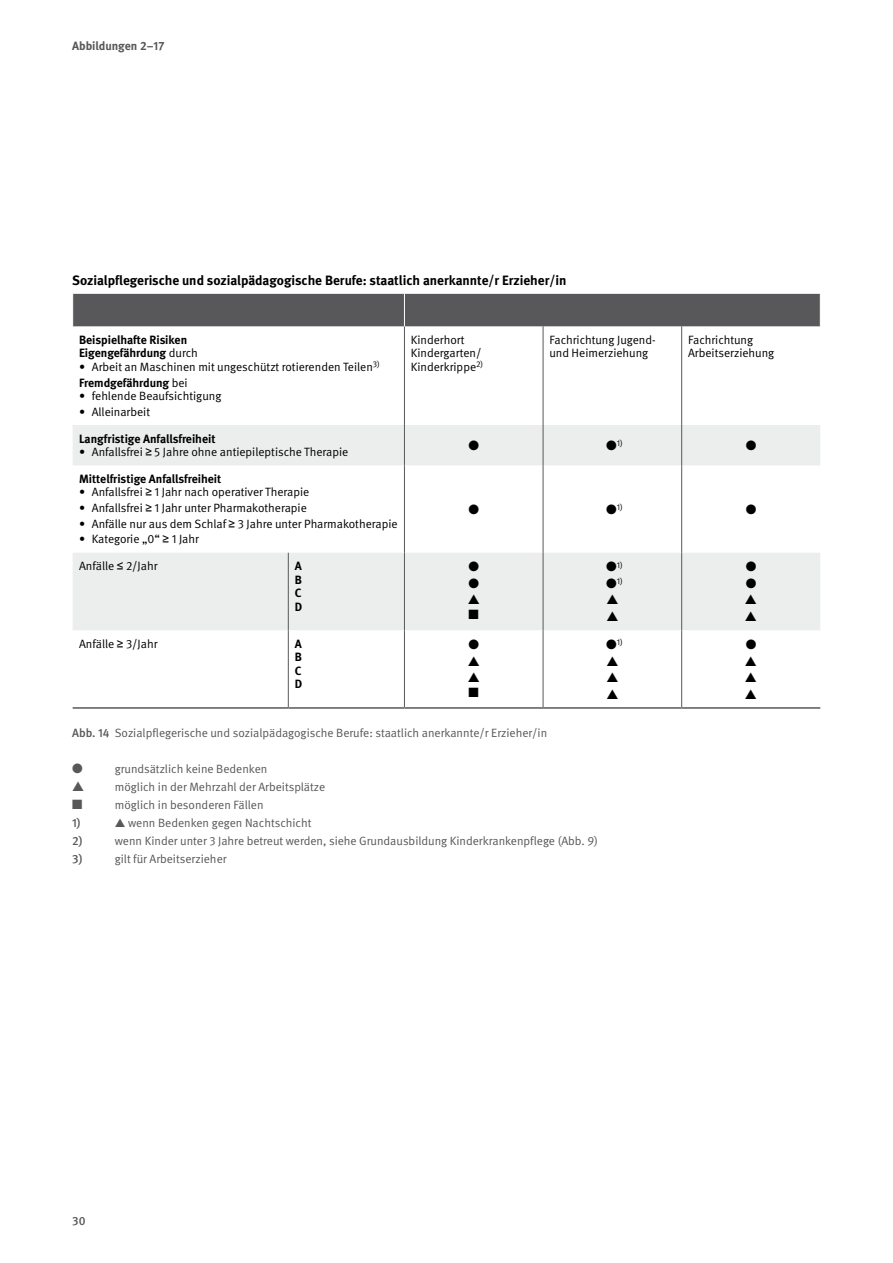
<style>
.page{position:relative;width:893px;height:1263px;background:#fff}
.page>*{position:absolute;margin:0;border:0;box-sizing:border-box;transform-origin:0 0}
.Fließtext_FT{font:700 13.5px "DGUV Meta";color:#000}
.Tabellen_und_Graphen_TI{font:13.5px "Zapf Dingbats ITC";color:#000}
.Tabellen_und_Graphen_TI-2{font:12px/13.5px "DGUV Meta";color:#000}
.Fließtext_BU{font:12px "DGUV Meta";color:#58585a}
.Tabellen_und_Graphen_TI-3{font:700 12px "DGUV Meta";color:#000}
.t1{font:700 12px "DGUV Meta";letter-spacing:-.005em;color:#58585a}
.Fließtext_BU-2{font:500 12px "DGUV Meta";color:#58585a}
.Tabellen_und_Graphen_TI-4{font:8.4px "DGUV Meta";color:#000}
.s1{font-weight:400}
.s2{font-family:"Arial"}
.s3{font-weight:500}
</style>
<div class="page">
<div style="left:73px;top:294px;width:747px;height:32px;background:#58585a"></div>
<svg style="left:73px;top:425px;width:747px;height:205px;fill:#eceded"></svg>
<hr style="left:404px;top:326px;width:1px;height:99px;background:#58585a">
<hr style="left:543px;top:326px;width:1px;height:99px;background:#58585a">
<hr style="left:681px;top:326px;width:1px;height:99px;background:#58585a">
<hr style="left:404px;top:425px;width:1px;height:40px;background:#58585a">
<hr style="left:543px;top:425px;width:1px;height:40px;background:#58585a">
<hr style="left:681px;top:425px;width:1px;height:40px;background:#58585a">
<hr style="left:404px;top:465px;width:1px;height:88px;background:#58585a">
<hr style="left:543px;top:465px;width:1px;height:88px;background:#58585a">
<hr style="left:681px;top:465px;width:1px;height:88px;background:#58585a">
<hr style="left:288px;top:553px;width:1px;height:77px;background:#58585a">
<hr style="left:404px;top:553px;width:1px;height:77px;background:#58585a">
<hr style="left:543px;top:553px;width:1px;height:77px;background:#58585a">
<hr style="left:681px;top:553px;width:1px;height:77px;background:#58585a">
<hr style="left:288px;top:630px;width:1px;height:77px;background:#58585a">
<hr style="left:404px;top:630px;width:1px;height:77px;background:#58585a">
<hr style="left:543px;top:630px;width:1px;height:77px;background:#58585a">
<hr style="left:681px;top:630px;width:1px;height:77px;background:#58585a">
<hr style="left:404px;top:294px;width:1px;height:32px;background:#fff">
<hr style="left:73px;top:707px;width:215px;height:2px;background:#58585a">
<hr style="left:288px;top:707px;width:116px;height:2px;background:#58585a">
<hr style="left:404px;top:707px;width:139px;height:2px;background:#58585a">
<hr style="left:543px;top:707px;width:139px;height:2px;background:#58585a">
<hr style="left:682px;top:707px;width:138px;height:2px;background:#58585a">
<svg style="left:468px;top:595px;width:11px;height:9px"></svg>
<svg style="left:607px;top:595px;width:11px;height:9px"></svg>
<svg style="left:607px;top:611px;width:11px;height:10px"></svg>
<svg style="left:745px;top:595px;width:11px;height:9px"></svg>
<svg style="left:745px;top:611px;width:11px;height:10px"></svg>
<p class="t1" style="left:72px;top:39px;width:94px">Abbildungen 2–17</p>
<p class="Fließtext_FT" style="left:72px;top:272px;width:496px">Sozialpflegerische und sozialpädagogische Berufe: staatlich anerkannte/r Erzieher/in</p>
<p class="Tabellen_und_Graphen_TI-3" style="left:79px;top:333px;width:110px">Beispielhafte Risiken</p>
<p class="Tabellen_und_Graphen_TI-3" style="left:79px;top:346px;width:120px">Eigengefährdung <span class="s1">durch</span></p>
<p class="Tabellen_und_Graphen_TI-2" style="left:79px;top:360px;width:302px">• Arbeit an Maschinen mit ungeschützt rotierenden Teilen<sup>3)</sup></p>
<p class="Tabellen_und_Graphen_TI-3" style="left:79px;top:375px;width:110px">Fremdgefährdung <span class="s1">bei</span></p>
<p class="Tabellen_und_Graphen_TI-2" style="left:79px;top:389px;width:144px">• fehlende Beaufsichtigung</p>
<p class="Tabellen_und_Graphen_TI-2" style="left:79px;top:405px;width:73px">• Alleinarbeit</p>
<p class="Tabellen_und_Graphen_TI-3" style="left:79px;top:431px;width:138px">Langfristige Anfallsfreiheit</p>
<p class="Tabellen_und_Graphen_TI-2" style="left:79px;top:445px;width:271px">• Anfallsfrei <span class="s2">≥</span> 5 Jahre ohne antiepileptische Therapie</p>
<p class="Tabellen_und_Graphen_TI-3" style="left:79px;top:472px;width:144px">Mittelfristige Anfallsfreiheit</p>
<p class="Tabellen_und_Graphen_TI-2" style="left:79px;top:486px;width:232px">• Anfallsfrei <span class="s2">≥</span> 1 Jahr nach operativer Therapie</p>
<p class="Tabellen_und_Graphen_TI-2" style="left:79px;top:501px;width:229px">• Anfallsfrei <span class="s2">≥</span> 1 Jahr unter Pharmakotherapie</p>
<p class="Tabellen_und_Graphen_TI-2" style="left:79px;top:517px;width:320px">• Anfälle nur aus dem Schlaf <span class="s2">≥</span> 3 Jahre unter Pharmakotherapie</p>
<p class="Tabellen_und_Graphen_TI-2" style="left:79px;top:533px;width:121px">• Kategorie „0“ <span class="s2">≥</span> 1 Jahr</p>
<p class="Tabellen_und_Graphen_TI-2" style="left:79px;top:560px;width:80px">Anfälle <span class="s2">≤</span> 2/Jahr</p>
<p class="Tabellen_und_Graphen_TI-3" style="left:295px;top:559px;width:8px">A</p>
<p class="Tabellen_und_Graphen_TI-3" style="left:295px;top:572px;width:9px">B</p>
<p class="Tabellen_und_Graphen_TI-3" style="left:295px;top:586px;width:8px">C</p>
<p class="Tabellen_und_Graphen_TI-3" style="left:295px;top:599px;width:9px">D</p>
<p class="Tabellen_und_Graphen_TI-2" style="left:79px;top:637px;width:80px">Anfälle <span class="s2">≥</span> 3/Jahr</p>
<p class="Tabellen_und_Graphen_TI-3" style="left:295px;top:636px;width:8px">A</p>
<p class="Tabellen_und_Graphen_TI-3" style="left:295px;top:650px;width:9px">B</p>
<p class="Tabellen_und_Graphen_TI-3" style="left:295px;top:663px;width:8px">C</p>
<p class="Tabellen_und_Graphen_TI-3" style="left:295px;top:677px;width:9px">D</p>
<p class="Tabellen_und_Graphen_TI-2" style="left:411px;top:333px;width:55px">Kinderhort</p>
<p class="Tabellen_und_Graphen_TI-2" style="left:411px;top:347px;width:74px">Kindergarten/<br>Kinderkrippe<sup>2)</sup></p>
<p class="Tabellen_und_Graphen_TI-2" style="left:549px;top:333px;width:108px">Fachrichtung Jugend&shy;und Heimerziehung</p>
<p class="Tabellen_und_Graphen_TI-2" style="left:688px;top:333px;width:88px">Fachrichtung<br>Arbeitserziehung</p>
<p class="Tabellen_und_Graphen_TI" style="left:468px;top:439px;width:12px">●</p>
<p class="Tabellen_und_Graphen_TI-4" style="left:606px;top:438px;width:18px">●1)</p>
<p class="Tabellen_und_Graphen_TI" style="left:746px;top:439px;width:12px">●</p>
<p class="Tabellen_und_Graphen_TI" style="left:468px;top:503px;width:12px">●</p>
<p class="Tabellen_und_Graphen_TI-4" style="left:606px;top:502px;width:18px">●1)</p>
<p class="Tabellen_und_Graphen_TI" style="left:746px;top:503px;width:12px">●</p>
<p class="Tabellen_und_Graphen_TI" style="left:468px;top:560px;width:12px">●</p>
<p class="Tabellen_und_Graphen_TI" style="left:468px;top:577px;width:12px">●</p>
<p class="Tabellen_und_Graphen_TI" style="left:469px;top:608px;width:12px">■</p>
<p class="Tabellen_und_Graphen_TI" style="left:468px;top:638px;width:12px">●</p>
<p class="Tabellen_und_Graphen_TI" style="left:469px;top:686px;width:12px">■</p>
<p class="Tabellen_und_Graphen_TI-4" style="left:606px;top:560px;width:18px">●1)</p>
<p class="Tabellen_und_Graphen_TI-4" style="left:606px;top:576px;width:18px">●1)</p>
<p class="Tabellen_und_Graphen_TI" style="left:746px;top:560px;width:12px">●</p>
<p class="Tabellen_und_Graphen_TI" style="left:746px;top:577px;width:12px">●</p>
<p class="Tabellen_und_Graphen_TI-4" style="left:606px;top:637px;width:18px">●1)</p>
<p class="Tabellen_und_Graphen_TI" style="left:746px;top:638px;width:12px">●</p>
<p class="Fließtext_BU" style="left:72px;top:726px;width:476px"><span class="s3">Abb. 14</span> Sozialpflegerische und sozialpädagogische Berufe: staatlich anerkannte/r Erzieher/in</p>
<p class="Fließtext_BU" style="left:72px;top:762px;width:197px">● grundsätzlich keine Bedenken</p>
<p class="Fließtext_BU" style="left:72px;top:780px;width:255px">▲ möglich in der Mehrzahl der Arbeitsplätze</p>
<p class="Fließtext_BU" style="left:72px;top:798px;width:193px">■ möglich in besonderen Fällen</p>
<p class="Fließtext_BU-2" style="left:72px;top:816px;width:10px">1)</p>
<p class="Fließtext_BU" style="left:115px;top:816px;width:198px">▲ wenn Bedenken gegen Nachtschicht</p>
<p class="Fließtext_BU-2" style="left:72px;top:834px;width:12px">2)</p>
<p class="Fließtext_BU" style="left:115px;top:834px;width:485px">wenn Kinder unter 3 Jahre betreut werden, siehe Grundausbildung Kinderkrankenpflege (Abb. 9)</p>
<p class="Fließtext_BU-2" style="left:72px;top:852px;width:12px">3)</p>
<p class="Fließtext_BU" style="left:115px;top:852px;width:113px">gilt für Arbeitserzieher</p>
<p class="Fließtext_BU-2" style="left:72px;top:1213px;width:15px">30</p>
</div>
